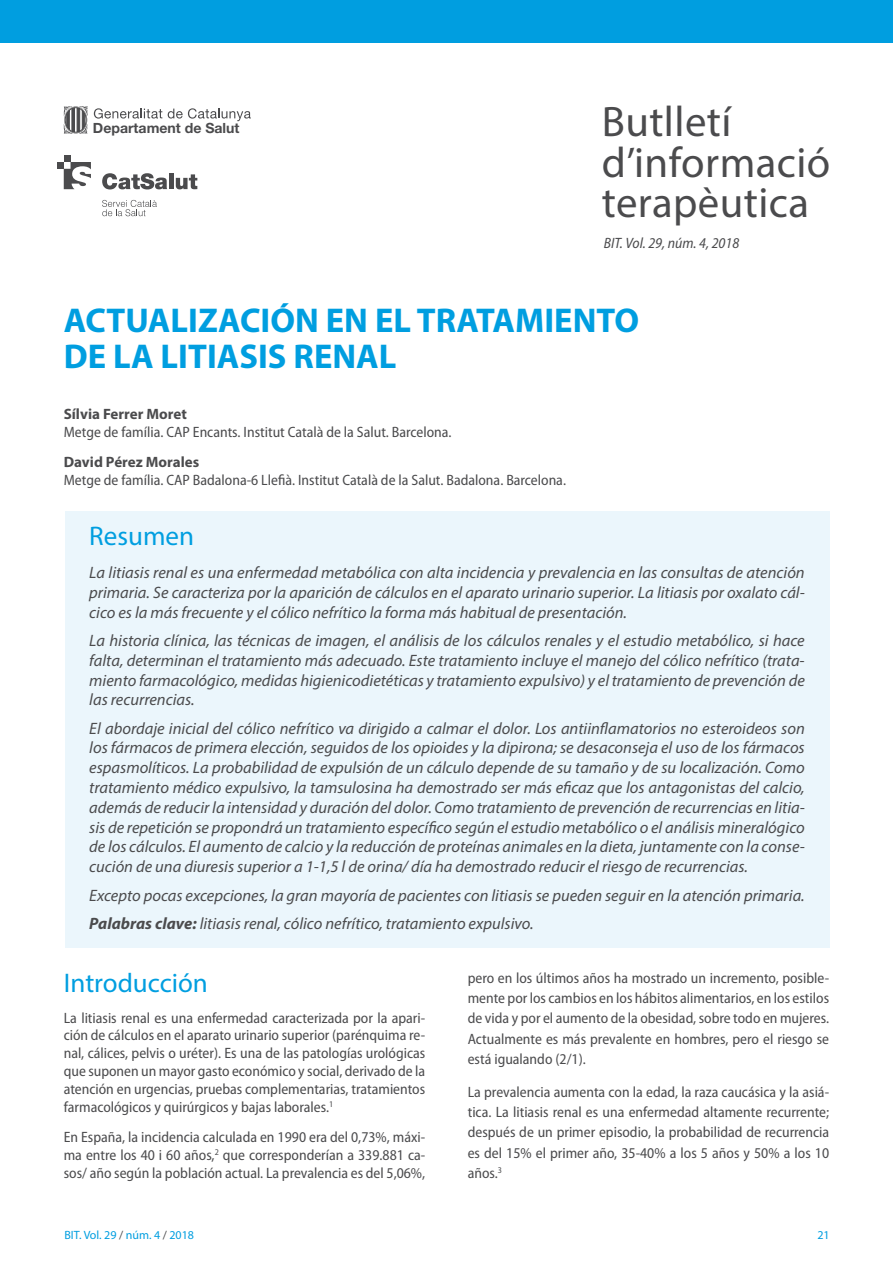
<style>
.page{position:relative;width:893px;height:1263px;background:#fff}
.page>*{position:absolute;margin:0;border:0;box-sizing:border-box;transform-origin:0 0}
.t1{font:42.75px/40.5px "Myriad Pro";letter-spacing:.01em;color:#4b4b4d}
.t2{font:700 34.5px/36px "Myriad Pro";color:#009ee0}
.t3{font:27px "Myriad Pro";color:#009ee0}
.t4{font:italic 16.5px/19.8px "Myriad Pro";color:#4b4b4d;text-align:justify}
.t5{font:semi-condensed 15px/20.2px "Myriad Pro";color:#4b4b4d;text-align:justify}
.t6{font:700 15px "Myriad Pro";color:#4b4b4d}
.t7{font:italic semi-condensed 15px "Myriad Pro";color:#4b4b4d}
.t8{font:700 14.1px "Helvetica Neue LT Std";color:#4b4b4d}
.t9{font:12px "Myriad Pro";color:#009ee0}
.s1{font-weight:700}
.s2{color:#4b4b4d}
</style>
<div class="page">
<div style="left:65px;top:511px;width:764px;height:437px;background:#ebf6fc"></div>
<div style="left:0;top:0;width:893px;height:42px;background:#009ee0"></div>
<svg style="left:168px;top:108px;width:83px;height:13px"></svg>
<svg style="left:64px;top:106px;width:24px;height:28px"></svg>
<svg style="left:94px;top:108px;width:68px;height:11px"></svg>
<svg style="left:102px;top:173px;width:65px;height:16px"></svg>
<hr style="left:169px;top:174px;width:4px;height:15px;background:#4b4b4d">
<svg style="left:176px;top:174px;width:21px;height:15px"></svg>
<div style="left:64px;top:155px;width:7px;height:7px;background:#4b4b4d"></div>
<div style="left:57px;top:162px;width:7px;height:7px;background:#4b4b4d"></div>
<svg style="left:64px;top:162px;width:27px;height:27px"></svg>
<svg style="left:102px;top:200px;width:55px;height:16px"></svg>
<p class="t8" style="left:93px;top:119px;width:148px">Departament de Salut</p>
<h1 class="t1" style="left:602px;top:101px;width:230px">Butlletí d’informació terapèutica</h1>
<p class="t7" style="left:604px;top:235px;width:137px">BIT. Vol. 29, núm. 4, 2018</p>
<h2 class="t2" style="left:64px;top:301px;width:577px">ACTUALIZACIÓN EN EL TRATAMIENTO<br>DE LA LITIASIS RENAL</h2>
<p class="t6" style="left:64px;top:404px;width:125px">Sílvia Ferrer Moret</p>
<p class="t5" style="left:64px;top:422px;width:389px">Metge de família. CAP Encants. Institut Català de la Salut. Barcelona.</p>
<p class="t6" style="left:64px;top:452px;width:137px">David Pérez Morales</p>
<p class="t5" style="left:64px;top:470px;width:504px">Metge de família. CAP Badalona-6 Llefià. Institut Català de la Salut. Badalona. Barcelona.</p>
<h3 class="t3" style="left:89px;top:520px;width:106px">Resumen</h3>
<p class="t4" style="left:89px;top:562px;width:717px">La litiasis renal es una enfermedad metabólica con alta incidencia y prevalencia en las consultas de atención primaria. Se caracteriza por la aparición de cálculos en el aparato urinario superior. La litiasis por oxalato cál&shy;cico es la más frecuente y el cólico nefrítico la forma más habitual de presentación.</p>
<p class="t4" style="left:89px;top:630px;width:717px">La historia clínica, las técnicas de imagen, el análisis de los cálculos renales y el estudio metabólico, si hace falta, determinan el tratamiento más adecuado. Este tratamiento incluye el manejo del cólico nefrítico (trata&shy;miento farmacológico, medidas higienicodietéticas y tratamiento expulsivo) y el tratamiento de prevención de las recurrencias.</p>
<p class="t4" style="left:89px;top:718px;width:717px">El abordaje inicial del cólico nefrítico va dirigido a calmar el dolor. Los antiinflamatorios no esteroideos son los fármacos de primera elección, seguidos de los opioides y la dipirona; se desaconseja el uso de los fármacos espasmolíticos. La probabilidad de expulsión de un cálculo depende de su tamaño y de su localización. Como tratamiento médico expulsivo, la tamsulosina ha demostrado ser más eficaz que los antagonistas del calcio, además de reducir la intensidad y duración del dolor. Como tratamiento de prevención de recurrencias en litia&shy;sis de repetición se propondrá un tratamiento específico según el estudio metabólico o el análisis mineralógico de los cálculos. El aumento de calcio y la reducción de proteínas animales en la dieta, juntamente con la conse&shy;cución de una diuresis superior a 1-1,5 l de orina/ día ha demostrado reducir el riesgo de recurrencias.</p>
<p class="t4" style="left:89px;top:880px;width:717px;line-height:28.3px">Excepto pocas excepciones, la gran mayoría de pacientes con litiasis se pueden seguir en la atención primaria.<br><span class="s1">Palabras clave:</span> litiasis renal, cólico nefrítico, tratamiento expulsivo.</p>
<h3 class="t3" style="left:64px;top:966px;width:146px">Introducción</h3>
<p class="t5" style="left:64px;top:1009px;width:363px;line-height:17.9px">La litiasis renal es una enfermedad caracterizada por la apari&shy;ción de cálculos en el aparato urinario superior (parénquima re&shy;nal, cálices, pelvis o uréter). Es una de las patologías urológicas que suponen un mayor gasto económico y social, derivado de la atención en urgencias, pruebas complementarias, tratamientos farmacológicos y quirúrgicos y bajas laborales.<sup>1</sup></p>
<p class="t5" style="left:64px;top:1129px;width:363px;line-height:17.9px">En España, la incidencia calculada en 1990 era del 0,73%, máxi&shy;ma entre los 40 i 60 años,<sup>2</sup> que corresponderían a 339.881 ca&shy;sos/ año según la población actual. La prevalencia es del 5,06%,</p>
<p class="t5" style="left:468px;top:968px;width:363px">pero en los últimos años ha mostrado un incremento, posible&shy;mente por los cambios en los hábitos alimentarios, en los estilos de vida y por el aumento de la obesidad, sobre todo en mujeres.<br>Actualmente es más prevalente en hombres, pero el riesgo se está igualando (2/1).</p>
<p class="t5" style="left:468px;top:1082px;width:363px">La prevalencia aumenta con la edad, la raza caucásica y la asiá&shy;tica. La litiasis renal es una enfermedad altamente recurrente; después de un primer episodio, la probabilidad de recurrencia es del 15% el primer año, 35-40% a los 5 años y 50% a los 10 años.<sup>3</sup></p>
<p class="t9" style="left:64px;top:1227px;width:131px">BIT. Vol. 29 <span class="s2">/</span> núm. 4 <span class="s2">/</span> 2018</p>
<p class="t9" style="left:817px;top:1227px;width:14px">21</p>
</div>
